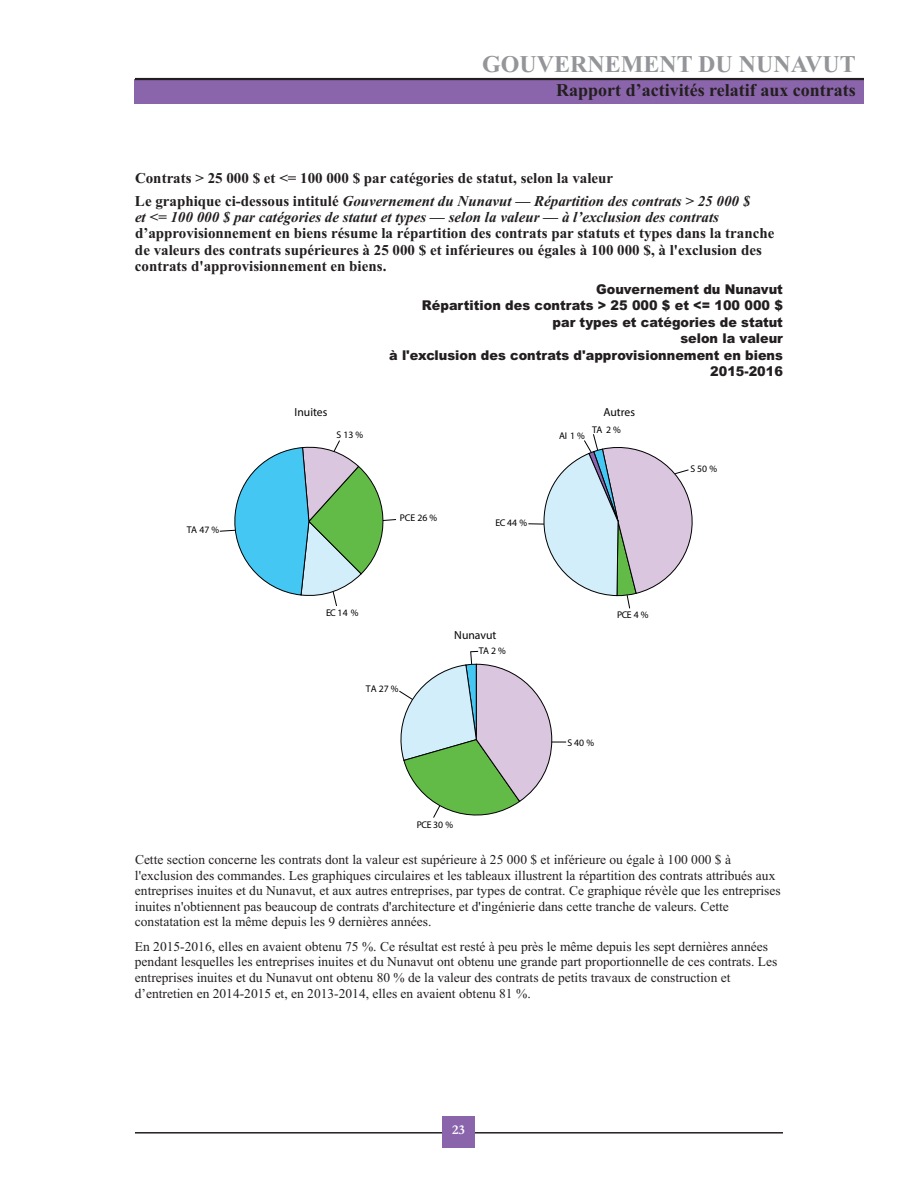
<style>
.page{position:relative;width:918px;height:1188px;background:#fff}
.page>*{position:absolute;margin:0;border:0;box-sizing:border-box;transform-origin:0 0}
.t1{font:700 24px "Times New Roman";color:#939598}
.t2{font:700 18px "Times New Roman";color:#231f20}
.t3{font:700 15px/16.2px "Times New Roman";color:#231f20}
.t4{font:italic 700 15px "Times New Roman";color:#231f20}
.t5{font:13.5px/15.6px "Times New Roman";color:#231f20}
.t6{font:900 13.5px/16.5px "Arial";color:#231f20;text-align:right;scale:.95 1}
.t7{font:700 13.5px "Garamond";color:#fff}
.t8{font:11.7px "Myriad Pro";color:#050504}
.t9{font:9.75px "Myriad Pro";color:#000}
.s1{font-style:italic}
</style>
<div class="page">
<div style="left:135px;top:79px;width:729px;height:25px;background:#8b65ab"></div>
<hr style="left:135px;top:78px;width:729px;height:2px;background:#231f20">
<hr style="left:135px;top:1132px;width:648px;height:2px;background:#231f20">
<div style="left:442px;top:1116px;width:33px;height:31px;background:#8b65ab"></div>
<svg style="left:219px;top:440px;width:177px;height:166px"></svg>
<svg style="left:528px;top:434px;width:165px;height:175px"></svg>
<svg style="left:399px;top:651px;width:167px;height:167px"></svg>
<h1 class="t1" style="left:482px;top:49px;width:375px">GOUVERNEMENT DU NUNAVUT</h1>
<h2 class="t2" style="left:556px;top:79px;width:301px">Rapport d’activités relatif aux contrats</h2>
<p class="t3" style="left:135px;top:167px;width:617px;line-height:22.6px">Contrats &gt; 25 000 $ et &lt;= 100 000 $ par catégories de statut, selon la valeur<br>Le graphique ci-dessous intitulé <span class="s1">Gouvernement du Nunavut — Répartition des contrats &gt; 25 000 $</span></p>
<p class="t4" style="left:135px;top:208px;width:586px">et &lt;= 100 000 $ par catégories de statut et types — selon la valeur — à l’exclusion des contrats</p>
<p class="t3" style="left:135px;top:225px;width:641px">d’approvisionnement en biens résume la répartition des contrats par statuts et types dans la tranche de valeurs des contrats supérieures à 25 000 $ et inférieures ou égales à 100 000 $, à l'exclusion des contrats d'approvisionnement en biens.</p>
<p class="t6" style="left:389px;top:281px;width:416px">Gouvernement du Nunavut<br>Répartition des contrats &gt; 25 000 $ et &lt;= 100 000 $<br>par types et catégories de statut<br>selon la valeur<br>à l'exclusion des contrats d'approvisionnement en biens<br>2015-2016</p>
<p class="t9" style="left:187px;top:526px;width:34px">TA 47 %</p>
<p class="t8" style="left:295px;top:408px;width:34px">Inuites</p>
<p class="t9" style="left:337px;top:431px;width:28px">S 13 %</p>
<p class="t9" style="left:400px;top:514px;width:39px">PCE 26 %</p>
<p class="t9" style="left:495px;top:519px;width:33px">EC 44 %</p>
<p class="t8" style="left:604px;top:407px;width:33px">Autres</p>
<p class="t9" style="left:592px;top:426px;width:30px">TA 2 %</p>
<p class="t9" style="left:559px;top:432px;width:27px">AI 1 %</p>
<p class="t9" style="left:326px;top:609px;width:34px">EC 14 %</p>
<p class="t9" style="left:366px;top:685px;width:34px">TA 27 %</p>
<p class="t8" style="left:454px;top:631px;width:44px">Nunavut</p>
<p class="t9" style="left:479px;top:647px;width:29px">TA 2 %</p>
<p class="t9" style="left:417px;top:821px;width:38px">PCE 30 %</p>
<p class="t9" style="left:617px;top:611px;width:33px">PCE 4 %</p>
<p class="t9" style="left:567px;top:739px;width:28px">S 40 %</p>
<p class="t9" style="left:690px;top:465px;width:28px">S 50 %</p>
<p class="t5" style="left:135px;top:852px;width:647px">Cette section concerne les contrats dont la valeur est supérieure à 25 000 $ et inférieure ou égale à 100 000 $ à l'exclusion des commandes. Les graphiques circulaires et les tableaux illustrent la répartition des contrats attribués aux entreprises inuites et du Nunavut, et aux autres entreprises, par types de contrat. Ce graphique révèle que les entreprises inuites n'obtiennent pas beaucoup de contrats d'architecture et d'ingénierie dans cette tranche de valeurs. Cette constatation est la même depuis les 9 dernières années.</p>
<p class="t5" style="left:135px;top:938px;width:644px">En 2015-2016, elles en avaient obtenu 75 %. Ce résultat est resté à peu près le même depuis les sept dernières années pendant lesquelles les entreprises inuites et du Nunavut ont obtenu une grande part proportionnelle de ces contrats. Les entreprises inuites et du Nunavut ont obtenu 80 % de la valeur des contrats de petits travaux de construction et d’entretien en 2014-2015 et, en 2013-2014, elles en avaient obtenu 81 %.</p>
<p class="t7" style="left:452px;top:1122px;width:14px">23</p>
</div>
